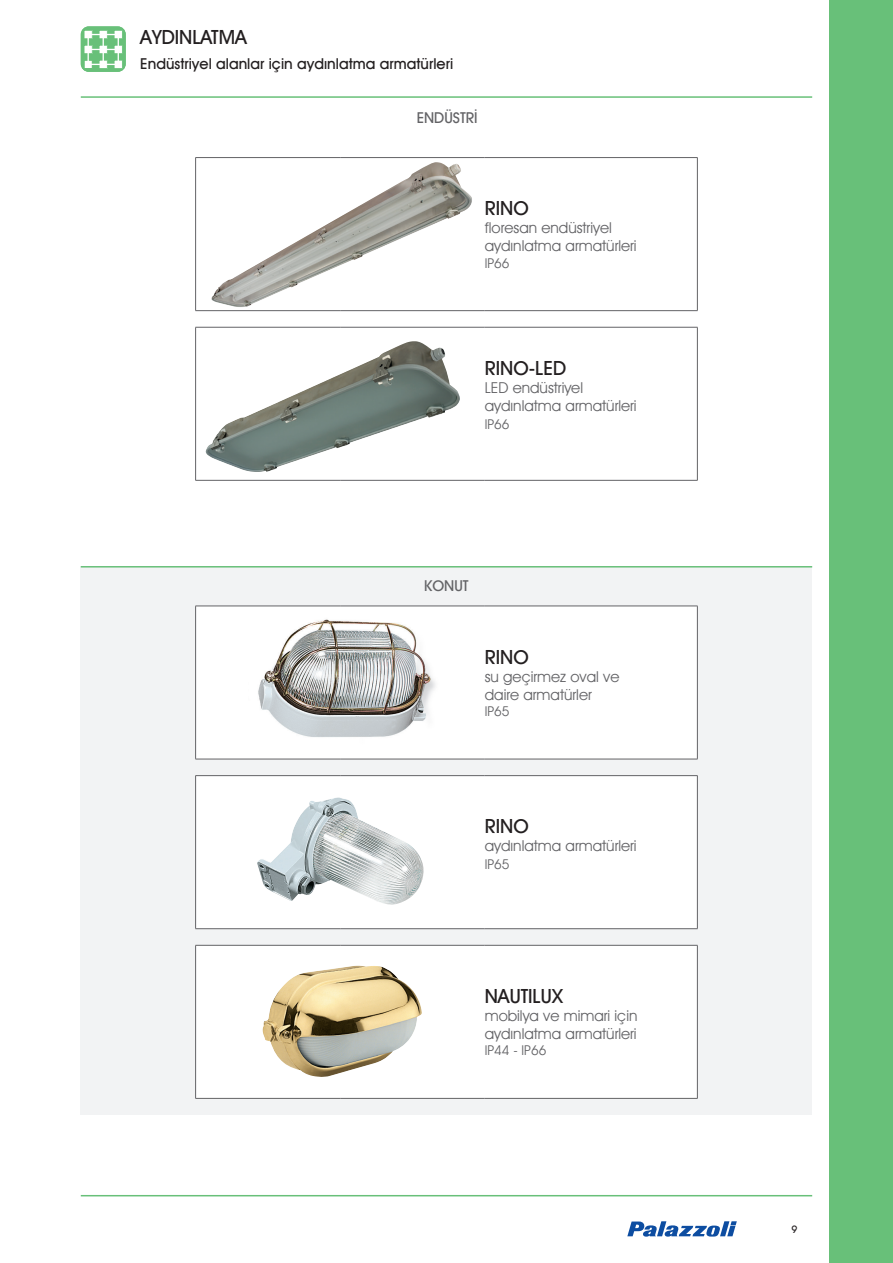
<style>
.page{position:relative;width:893px;height:1263px;background:#fff}
.page>*{position:absolute;margin:0;border:0;box-sizing:border-box;transform-origin:0 0}
.t1{font:500 19.5px "Avant Garde IT Cby BT";color:#231f20}
.t2{font:15px/18px "Avant Garde IT Cby BT";color:#636366}
.t3{font:500 15px "Avant Garde IT Cby BT";color:#231f20}
.t4{font:500 15px "Avant Garde IT Cby BT";color:#636366}
.t5{font:13.5px "Avant Garde IT Cby BT";color:#636366}
.t6{font:500 10.5px "Avant Garde IT Cby BT";color:#231f20}
</style>
<div class="page">
<div style="left:81px;top:26px;width:45px;height:46px;background:#68c079;border-radius:8px"></div>
<hr style="left:88px;top:34px;width:30px;height:1px;background:#fff">
<hr style="left:88px;top:49px;width:30px;height:1px;background:#fff">
<hr style="left:88px;top:64px;width:30px;height:1px;background:#fff">
<svg style="left:84px;top:30px;width:9px;height:38px"></svg>
<svg style="left:99px;top:30px;width:9px;height:39px"></svg>
<svg style="left:114px;top:30px;width:9px;height:39px"></svg>
<svg style="left:627px;top:1221px;width:110px;height:16px"></svg>
<hr style="left:81px;top:1195px;width:731px;height:1px;background:#68c079">
<hr style="left:81px;top:96px;width:731px;height:2px;background:#68c079">
<div style="left:829px;top:0;width:64px;height:1263px;background:#68c079"></div>
<div style="left:81px;top:566px;width:731px;height:548px;background:#f2f3f4"></div>
<hr style="left:81px;top:566px;width:731px;height:1px;background:#68c079">
<img style="left:205px;top:341px;width:255px;height:131px">
<img style="left:211px;top:162px;width:261px;height:145px">
<svg style="left:196px;top:607px;width:501px;height:491px;fill:#fff"></svg>
<hr style="left:195px;top:606px;width:145px;height:1px;background:#636366">
<hr style="left:195px;top:606px;width:1px;height:153px;background:#636366">
<hr style="left:340px;top:606px;width:145px;height:1px;background:#636366">
<hr style="left:485px;top:606px;width:213px;height:1px;background:#636366">
<hr style="left:697px;top:606px;width:1px;height:153px;background:#636366">
<hr style="left:195px;top:759px;width:145px;height:1px;background:#636366">
<hr style="left:340px;top:759px;width:145px;height:1px;background:#636366">
<hr style="left:485px;top:759px;width:213px;height:1px;background:#636366">
<hr style="left:195px;top:775px;width:145px;height:1px;background:#636366">
<hr style="left:195px;top:776px;width:1px;height:152px;background:#636366">
<hr style="left:340px;top:775px;width:145px;height:1px;background:#636366">
<hr style="left:485px;top:775px;width:213px;height:1px;background:#636366">
<hr style="left:697px;top:776px;width:1px;height:152px;background:#636366">
<hr style="left:195px;top:928px;width:145px;height:1px;background:#636366">
<hr style="left:340px;top:928px;width:145px;height:1px;background:#636366">
<hr style="left:485px;top:928px;width:213px;height:1px;background:#636366">
<hr style="left:195px;top:945px;width:145px;height:1px;background:#636366">
<hr style="left:195px;top:945px;width:1px;height:153px;background:#636366">
<hr style="left:340px;top:945px;width:145px;height:1px;background:#636366">
<hr style="left:485px;top:945px;width:213px;height:1px;background:#636366">
<hr style="left:697px;top:945px;width:1px;height:153px;background:#636366">
<hr style="left:195px;top:1098px;width:145px;height:1px;background:#636366">
<hr style="left:340px;top:1098px;width:145px;height:1px;background:#636366">
<hr style="left:485px;top:1098px;width:213px;height:1px;background:#636366">
<hr style="left:195px;top:157px;width:145px;height:1px;background:#636366">
<hr style="left:195px;top:158px;width:1px;height:152px;background:#636366">
<hr style="left:340px;top:157px;width:145px;height:1px;background:#636366">
<hr style="left:485px;top:157px;width:213px;height:1px;background:#636366">
<hr style="left:697px;top:158px;width:1px;height:152px;background:#636366">
<hr style="left:195px;top:310px;width:145px;height:1px;background:#636366">
<hr style="left:340px;top:310px;width:145px;height:1px;background:#636366">
<hr style="left:485px;top:310px;width:213px;height:1px;background:#636366">
<hr style="left:195px;top:327px;width:145px;height:1px;background:#636366">
<hr style="left:195px;top:327px;width:1px;height:153px;background:#636366">
<hr style="left:340px;top:327px;width:145px;height:1px;background:#636366">
<hr style="left:485px;top:327px;width:213px;height:1px;background:#636366">
<hr style="left:697px;top:327px;width:1px;height:153px;background:#636366">
<hr style="left:195px;top:480px;width:145px;height:1px;background:#636366">
<hr style="left:340px;top:480px;width:145px;height:1px;background:#636366">
<hr style="left:485px;top:480px;width:213px;height:1px;background:#636366">
<img style="left:239px;top:614px;width:203px;height:131px">
<img style="left:262px;top:965px;width:160px;height:113px">
<img style="left:257px;top:797px;width:168px;height:110px">
<h1 class="t1" style="left:140px;top:25px;width:108px">AYDINLATMA</h1>
<p class="t3" style="left:140px;top:54px;width:314px">Endüstriyel alanlar için aydınlatma armatürleri</p>
<p class="t4" style="left:417px;top:108px;width:62px">ENDÜSTRİ</p>
<h1 class="t1" style="left:485px;top:197px;width:45px">RINO</h1>
<p class="t2" style="left:485px;top:219px;width:153px">floresan endüstriyel aydınlatma armatürleri</p>
<p class="t5" style="left:485px;top:255px;width:26px">IP66</p>
<h1 class="t1" style="left:485px;top:356px;width:83px">RINO-LED</h1>
<p class="t2" style="left:485px;top:379px;width:153px">LED endüstriyel aydınlatma armatürleri</p>
<p class="t5" style="left:485px;top:416px;width:26px">IP66</p>
<p class="t4" style="left:424px;top:576px;width:46px">KONUT</p>
<h1 class="t1" style="left:485px;top:645px;width:45px">RINO</h1>
<p class="t2" style="left:485px;top:667px;width:136px">su geçirmez oval ve daire armatürler</p>
<p class="t5" style="left:485px;top:703px;width:26px">IP65</p>
<h1 class="t1" style="left:485px;top:814px;width:45px">RINO</h1>
<p class="t2" style="left:485px;top:836px;width:153px">aydınlatma armatürleri</p>
<p class="t5" style="left:485px;top:855px;width:26px">IP65</p>
<h1 class="t1" style="left:485px;top:984px;width:80px">NAUTILUX</h1>
<p class="t2" style="left:485px;top:1007px;width:154px">mobilya ve mimari için aydınlatma armatürleri</p>
<p class="t5" style="left:485px;top:1042px;width:63px">IP44 - IP66</p>
<p class="t6" style="left:792px;top:1222px;width:8px">9</p>
</div>
